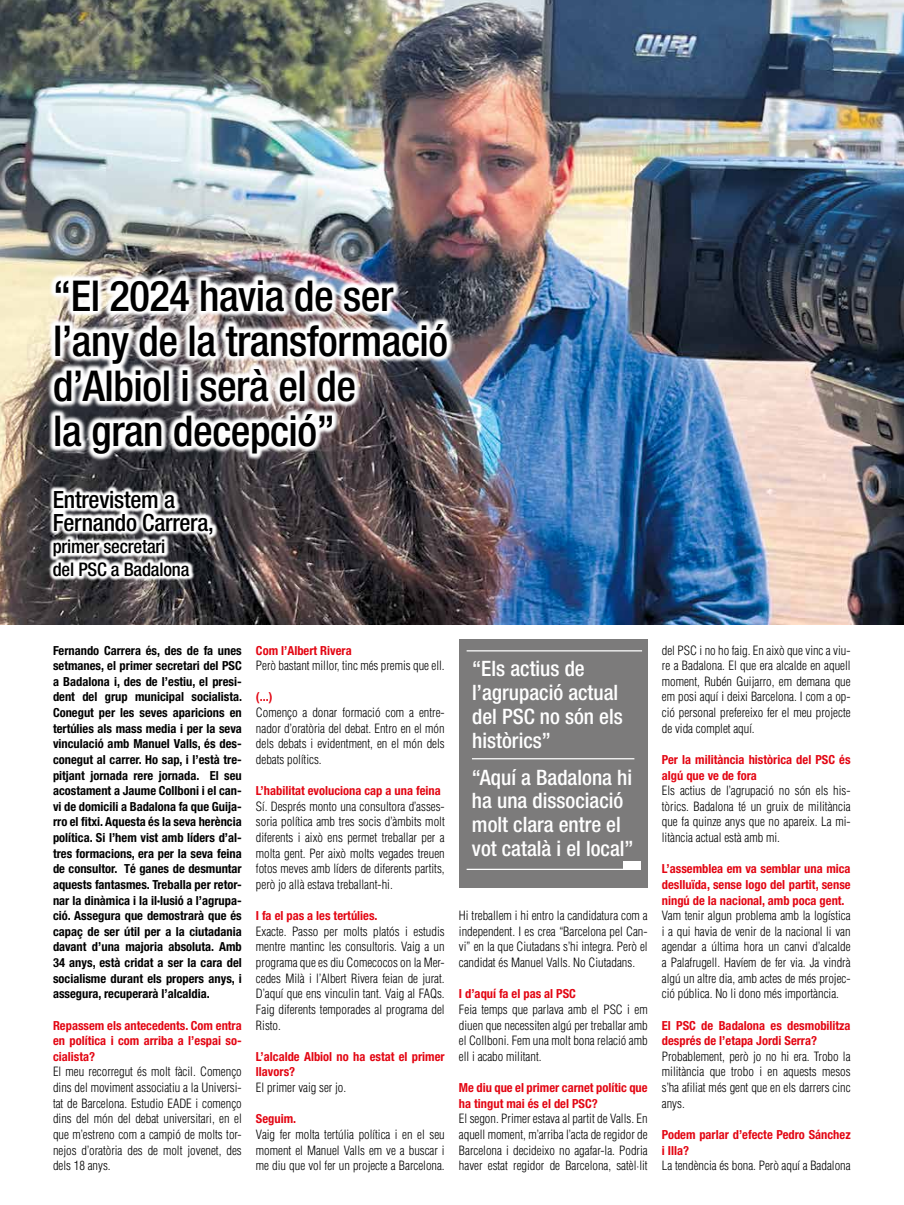
<style>
.page{position:relative;width:904px;height:1205px;background:#fff}
.page>*{position:absolute;margin:0;border:0;box-sizing:border-box;transform-origin:0 0}
.t1{font:500 condensed 42.5px/45px "Helvetica Neue";letter-spacing:-.01em;color:#000}
.t2{font:500 condensed 23.75px/22.5px "Helvetica Neue";letter-spacing:-.01em;color:#000}
.t3{font:500 condensed 21.25px/23.8px "Helvetica Neue";color:#fff}
.t4{font:500 condensed 18.75px/22.5px "Helvetica Neue";letter-spacing:-.01em;color:#000}
.t5{font:300 condensed 12.5px/15.6px "Helvetica";color:#000;text-align:justify}
.t6{font:700 condensed 12.5px/15.6px "Helvetica Neue";color:#000;text-align:justify}
.t7{font:700 condensed 12.5px/15.6px "Helvetica Neue";color:#e30613}
</style>
<div class="page">
<img style="left:0;top:0;width:904px;height:624px">
<img style="left:47px;top:273px;width:407px;height:188px">
<svg style="left:48px;top:486px;width:169px;height:95px"></svg>
<div style="left:459px;top:638px;width:188px;height:249px;background:#7c7b7b"></div>
<hr style="left:466px;top:650px;width:176px;height:1px;background:#fff">
<hr style="left:472px;top:758px;width:162px;height:1px;background:#fff">
<hr style="left:466px;top:869px;width:173px;height:1px;background:#fff">
<div style="left:623px;top:861px;width:17px;height:9px;background:#fff"></div>
<h1 class="t1" style="left:53px;top:273px;width:397px">“El 2024 havia de ser l’any de la transformació d’Albiol i serà el de<br>la gran decepció”</h1>
<h2 class="t2" style="left:53px;top:488px;width:163px">Entrevistem a<br>Fernando Carrera,</h2>
<h3 class="t4" style="left:53px;top:535px;width:138px">primer secretari del PSC a Badalona</h3>
<p class="t6" style="left:53px;top:642px;width:191px">Fernando Carrera és, des de fa unes setmanes, el primer secretari del PSC a Badalona i, des de l’estiu, el presi&shy;dent del grup municipal socialista.<br>Conegut per les seves aparicions en tertúlies als mass media i per la seva vinculació amb Manuel Valls, és des&shy;conegut al carrer. Ho sap, i l’està tre&shy;pitjant jornada rere jornada. El seu acostament a Jaume Collboni i el can&shy;vi de domicili a Badalona fa que Guija&shy;rro el fitxi. Aquesta és la seva herència política. Si l’hem vist amb líders d’al&shy;tres formacions, era per la seva feina de consultor. Té ganes de desmuntar aquests fantasmes. Treballa per retor&shy;nar la dinàmica i la il·lusió a l’agrupa&shy;ció. Assegura que demostrarà que és capaç de ser útil per a la ciutadania davant d’una majoria absoluta. Amb 34 anys, està cridat a ser la cara del socialisme durant els propers anys, i assegura, recuperarà l’alcaldia.</p>
<p class="t7" style="left:53px;top:1017px;width:190px;text-align:justify">Repassem els antecedents. Com entra en política i com arriba a l’espai so&shy;cialista?</p>
<p class="t5" style="left:53px;top:1064px;width:190px">El meu recorregut és molt fàcil. Començo dins del moviment associatiu a la Universi&shy;tat de Barcelona. Estudio EADE i començo dins del món del debat universitari, en el que m’estreno com a campió de molts tor&shy;nejos d’oratòria des de molt jovenet, des dels 18 anys.</p>
<p class="t7" style="left:256px;top:642px;width:97px">Com l’Albert Rivera</p>
<p class="t5" style="left:256px;top:658px;width:190px">Però bastant millor, tinc més premis que ell.</p>
<p class="t7" style="left:256px;top:689px;width:18px">(...)</p>
<p class="t5" style="left:256px;top:704px;width:190px">Començo a donar formació com a entre&shy;nador d’oratòria del debat. Entro en el món dels debats i evidentment, en el món dels debats polítics.</p>
<p class="t7" style="left:256px;top:783px;width:186px">L’habilitat evoluciona cap a una feina</p>
<p class="t5" style="left:256px;top:798px;width:190px">Sí. Després monto una consultora d’asses&shy;soria política amb tres socis d’àmbits molt diferents i això ens permet treballar per a molta gent. Per això molts vegades treuen fotos meves amb líders de diferents partits, però jo allà estava treballant-hi.</p>
<p class="t7" style="left:256px;top:908px;width:123px">I fa el pas a les tertúlies.</p>
<p class="t5" style="left:256px;top:923px;width:190px">Exacte. Passo per molts platós i estudis mentre mantinc les consultoris. Vaig a un programa que es diu Comecocos on la Mer&shy;cedes Milà i l’Albert Rivera feian de jurat.<br>D’aquí que ens vinculin tant. Vaig al FAQs.<br>Faig diferents temporades al programa del Risto.</p>
<p class="t7" style="left:256px;top:1048px;width:190px">L’alcalde Albiol no ha estat el primer llavors?</p>
<p class="t5" style="left:256px;top:1079px;width:92px">El primer vaig ser jo.</p>
<p class="t7" style="left:256px;top:1111px;width:42px">Seguim.</p>
<p class="t5" style="left:256px;top:1126px;width:190px">Vaig fer molta tertúlia política i en el seu moment el Manuel Valls em ve a buscar i me diu que vol fer un projecte a Barcelona.</p>
<h3 class="t3" style="left:472px;top:657px;width:152px">“Els actius de l’agrupació actual del PSC no són els històrics”</h3>
<h3 class="t3" style="left:472px;top:765px;width:163px">“Aquí a Badalona hi ha una dissociació molt clara entre el vot català i el local”</h3>
<p class="t5" style="left:459px;top:908px;width:190px">Hi treballem i hi entro la candidatura com a independent. I es crea “Barcelona pel Can&shy;vi” en la que Ciutadans s’hi integra. Però el candidat és Manuel Valls. No Ciutadans.</p>
<p class="t7" style="left:459px;top:986px;width:118px">I d’aquí fa el pas al PSC</p>
<p class="t5" style="left:459px;top:1001px;width:190px">Feia temps que parlava amb el PSC i em diuen que necessiten algú per treballar amb el Collboni. Fem una molt bona relació amb ell i acabo militant.</p>
<p class="t7" style="left:459px;top:1079px;width:190px">Me diu que el primer carnet polític que ha tingut mai és el del PSC?</p>
<p class="t5" style="left:459px;top:1111px;width:190px">El segon. Primer estava al partit de Valls. En aquell moment, m’arriba l’acta de regidor de Barcelona i decideixo no agafar-la. Podria haver estat regidor de Barcelona, satèl·lit</p>
<p class="t5" style="left:662px;top:642px;width:190px">del PSC i no ho faig. En això que vinc a viu&shy;re a Badalona. El que era alcalde en aquell moment, Rubén Guijarro, em demana que em posi aquí i deixi Barcelona. I com a op&shy;ció personal prefereixo fer el meu projecte de vida complet aquí.</p>
<p class="t7" style="left:662px;top:751px;width:190px">Per la militància històrica del PSC és algú que ve de fora</p>
<p class="t5" style="left:662px;top:783px;width:190px">Els actius de l’agrupació no són els his&shy;tòrics. Badalona té un gruix de militància que fa quinze anys que no apareix. La mi&shy;litància actual està amb mi.</p>
<p class="t7" style="left:662px;top:861px;width:190px;text-align:justify">L’assemblea em va semblar una mica deslluïda, sense logo del partit, sense ningú de la nacional, amb poca gent.</p>
<p class="t5" style="left:662px;top:908px;width:190px">Vam tenir algun problema amb la logística i a qui havia de venir de la nacional li van agendar a última hora un canvi d’alcalde a Palafrugell. Havíem de fer via. Ja vindrà algú un altre dia, amb actes de més projec&shy;ció pública. No li dono més importància.</p>
<p class="t7" style="left:662px;top:1017px;width:190px">El PSC de Badalona es desmobilitza després de l’etapa Jordi Serra?</p>
<p class="t5" style="left:662px;top:1048px;width:190px">Probablement, però jo no hi era. Trobo la militància que trobo i en aquests mesos s’ha afiliat més gent que en els darrers cinc anys.</p>
<p class="t7" style="left:662px;top:1126px;width:190px">Podem parlar d’efecte Pedro Sánchez i Illa?</p>
<p class="t5" style="left:662px;top:1158px;width:190px">La tendència és bona. Però aquí a Badalona</p>
</div>
